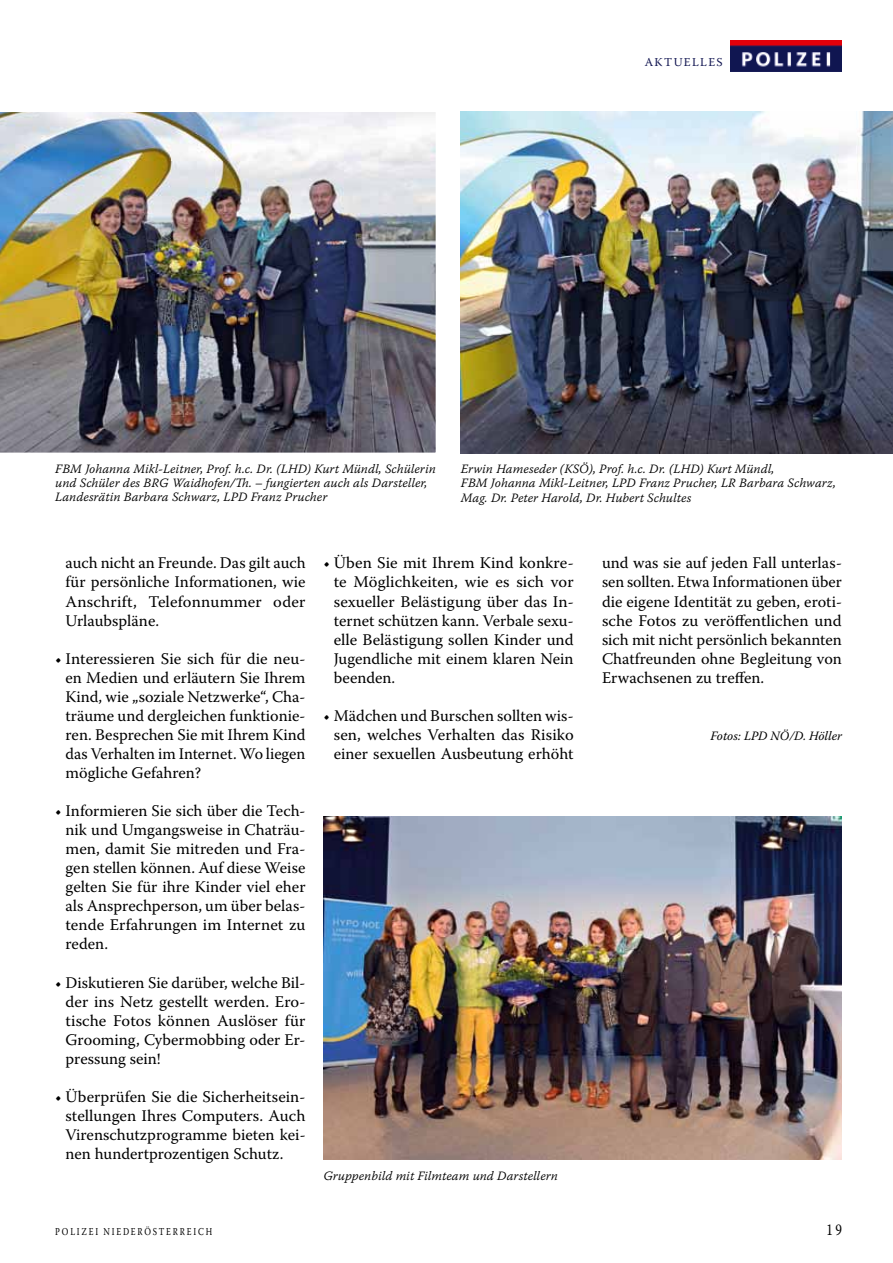
<style>
.page{position:relative;width:893px;height:1263px;background:#fff}
.page>*{position:absolute;margin:0;border:0;box-sizing:border-box;transform-origin:0 0}
.t1{font:16.2px/19px "Warnock Pro";color:#000;text-align:justify}
.t2{font:16.2px "Warnock Pro";color:#000;scale:.8 1}
.t3{font:12.75px/14.2px "Warnock Pro Light It Capt";color:#000}
.t4{font:italic 12.75px "Warnock Pro";color:#000}
.t5{font:12px "Warnock Pro";letter-spacing:.115em;color:#111551}
.t6{font:10.5px "Warnock Pro";color:#000;scale:.8 1}
</style>
<div class="page">
<img style="left:460px;top:111px;width:433px;height:342px">
<img style="left:323px;top:816px;width:519px;height:343px">
<img style="left:0;top:112px;width:436px;height:341px">
<img style="left:731px;top:40px;width:110px;height:32px">
<p class="t5" style="left:645px;top:55px;width:80px">Aktuelles</p>
<p class="t3" style="left:55px;top:461px;width:382px">FBM Johanna Mikl-Leitner, Prof. h.c. Dr. (LHD) Kurt Mündl, Schülerin und Schüler des BRG Waidhofen/Th. – fungierten auch als Darsteller,<br>Landesrätin Barbara Schwarz, LPD Franz Prucher</p>
<p class="t3" style="left:461px;top:461px;width:377px">Erwin Hameseder (KSÖ), Prof. h.c. Dr. (LHD) Kurt Mündl,<br>FBM Johanna Mikl-Leitner, LPD Franz Prucher, LR Barbara Schwarz,<br>Mag. Dr. Peter Harold, Dr. Hubert Schultes</p>
<p class="t1" style="left:66px;top:553px;width:242px">auch nicht an Freunde. Das gilt auch für persönliche Informationen, wie Anschrift, Telefonnummer oder Urlaubspläne.</p>
<p class="t1" style="left:66px;top:648px;width:241px;text-indent:-10px">• Interessieren Sie sich für die neu&shy;en Medien und erläutern Sie Ihrem Kind, wie „soziale Netzwerke“, Cha&shy;träume und dergleichen funktionie&shy;ren. Besprechen Sie mit Ihrem Kind das Verhalten im Internet. Wo liegen mögliche Gefahren?</p>
<p class="t1" style="left:66px;top:801px;width:242px;text-indent:-10px">• Informieren Sie sich über die Tech&shy;nik und Umgangsweise in Chaträu&shy;men, damit Sie mitreden und Fra&shy;gen stellen können. Auf diese Weise gelten Sie für ihre Kinder viel eher als Ansprechperson, um über belas&shy;tende Erfahrungen im Internet zu reden.</p>
<p class="t1" style="left:66px;top:972px;width:241px;text-indent:-10px">• Diskutieren Sie darüber, welche Bil&shy;der ins Netz gestellt werden. Ero&shy;tische Fotos können Auslöser für Grooming, Cybermobbing oder Er&shy;pressung sein!</p>
<p class="t1" style="left:66px;top:1087px;width:242px;text-indent:-10px">• Überprüfen Sie die Sicherheitsein&shy;stellungen Ihres Computers. Auch Virenschutzprogramme bieten kei&shy;nen hundertprozentigen Schutz.</p>
<p class="t1" style="left:334px;top:553px;width:242px;text-indent:-10px">• Üben Sie mit Ihrem Kind konkre&shy;te Möglichkeiten, wie es sich vor sexueller Belästigung über das In&shy;ternet schützen kann. Verbale sexu&shy;elle Belästigung sollen Kinder und Jugendliche mit einem klaren Nein beenden.</p>
<p class="t1" style="left:334px;top:706px;width:241px;text-indent:-10px">• Mädchen und Burschen sollten wis&shy;sen, welches Verhalten das Risiko einer sexuellen Ausbeutung erhöht</p>
<p class="t3" style="left:323px;top:1168px;width:236px">Gruppenbild mit Filmteam und Darstellern</p>
<p class="t1" style="left:602px;top:553px;width:241px">und was sie auf jeden Fall unterlas&shy;sen sollten. Etwa Informationen über die eigene Identität zu geben, eroti&shy;sche Fotos zu veröffentlichen und sich mit nicht persönlich bekannten Chatfreunden ohne Begleitung von Erwachsenen zu treffen.</p>
<p class="t4" style="left:710px;top:728px;width:133px">Fotos: LPD NÖ/D. Höller</p>
<p class="t6" style="left:55px;top:1225px;width:17px">Polizei</p>
<p class="t6" style="left:104px;top:1225px;width:20px">Niederösterreich</p>
<p class="t2" style="left:826px;top:1220px;width:21px">19</p>
</div>
